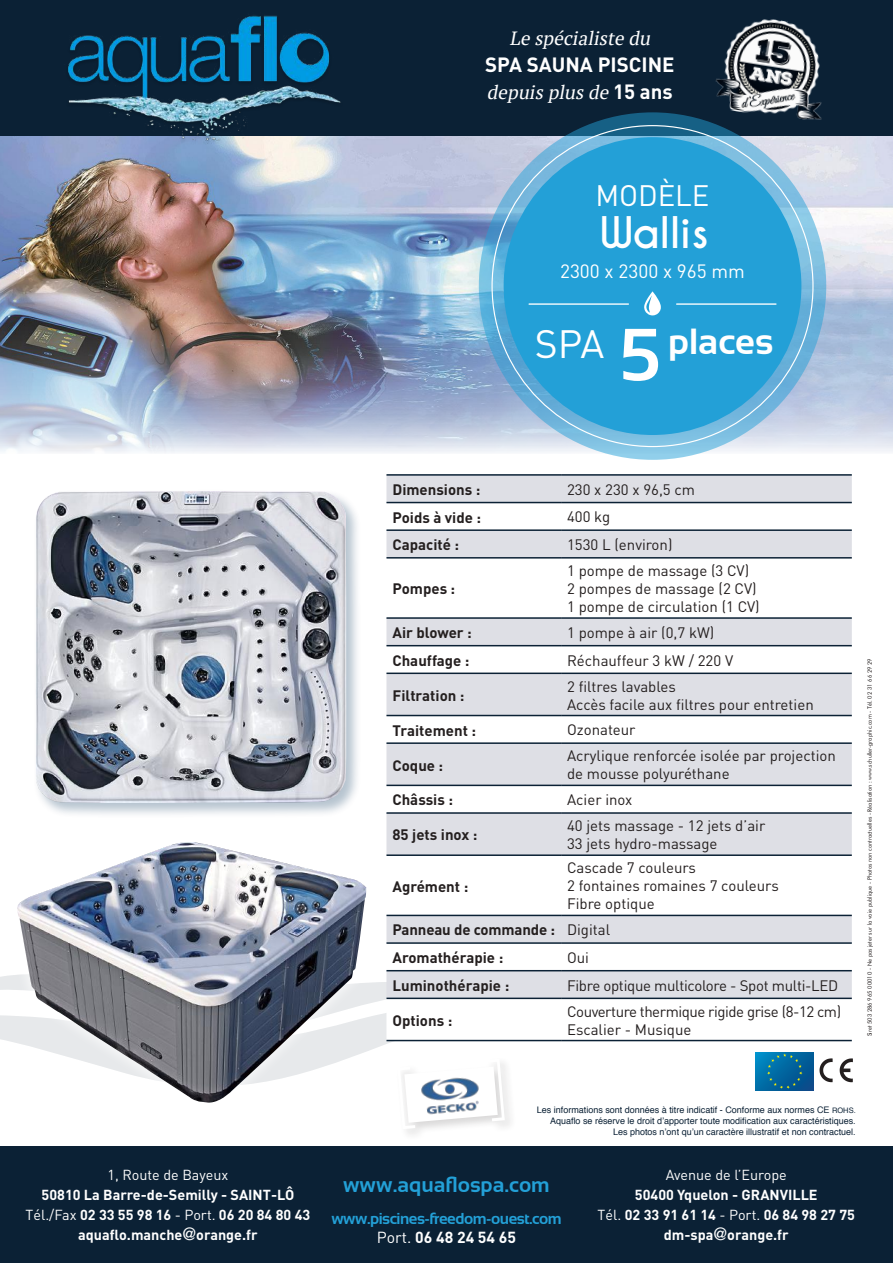
<style>
.page{position:relative;width:893px;height:1263px;background:#fff}
.page>*{position:absolute;margin:0;border:0;box-sizing:border-box;transform-origin:0 0}
.t1{font:700 74.1px "Sansation";color:#fff}
.t2{font:700 40.8px "Caviar Dreams";color:#fff}
.t3{font:39px "DIN";color:#fff}
.t4{font:700 36.45px "Sansation";color:#fff}
.t5{font:29.25px "DIN";letter-spacing:-.005em;color:#fff}
.t6{font:700 21.15px "Sansation";color:#23a0d7}
.t7{font:700 20.4px "DIN";color:#fff}
.t8{font:italic 19.05px "PT Serif";color:#fff}
.t9{font:19.05px "DIN";color:#fff}
.t10{font:700 15.9px "Sansation";letter-spacing:-.03em;color:#23a0d7}
.t11{font:700 15.9px "DIN";color:#fff}
.t12{font:15px/18px "DIN";color:#241f1f}
.t13{font:700 15px/27.6px "DIN";color:#241f1f}
.t14{font:15px/18px "DIN";letter-spacing:-.03em;color:#241f1f}
.t15{font:15px "DIN";letter-spacing:-.02em;color:#241f1f}
.t16{font:700 14.4px/20.1px "DIN";color:#fff;text-align:center}
.t17{font:14.4px "DIN";color:#fff}
.t18{font:9px/10.8px "Helvetica";color:#0b2135;text-align:right}
.t19{font:6px "Futura BT";color:#241f1f;scale:.95 1}
.s1{font-family:"DIN";font-weight:700;font-style:normal;font-size:20.4px}
.s2{font-weight:400}
.s3{font-family:"Helvetica Neue";font-weight:500;font-size:17.25px}
.s4{font-size:7.5px}
</style>
<div class="page">
<svg style="left:0;top:1013px;width:576px;height:33px"></svg>
<div style="left:0;top:0;width:893px;height:137px;background:#0b2135"></div>
<img style="left:0;top:137px;width:893px;height:317px">
<img style="left:715px;top:19px;width:107px;height:101px">
<div style="left:0;top:1146px;width:893px;height:117px;background:#0b2135"></div>
<img style="left:64px;top:15px;width:280px;height:131px">
<svg style="left:756px;top:1052px;width:58px;height:38px"></svg>
<svg style="left:767px;top:1053px;width:35px;height:36px"></svg>
<svg style="left:840px;top:1058px;width:13px;height:24px"></svg>
<svg style="left:819px;top:1058px;width:14px;height:24px"></svg>
<svg style="left:479px;top:112px;width:347px;height:348px;background:#6eb0d4"></svg>
<div style="left:504px;top:137px;width:297px;height:298px;background:#23a0d7;border-radius:50%"></div>
<hr style="left:529px;top:303px;width:99px;height:2px;background:#fff">
<hr style="left:677px;top:303px;width:99px;height:2px;background:#fff">
<svg style="left:644px;top:291px;width:17px;height:24px"></svg>
<svg style="left:386px;top:476px;width:466px;height:378px;fill:#dedfe5"></svg>
<svg style="left:386px;top:914px;width:466px;height:126px"></svg>
<hr style="left:386px;top:529px;width:175px;height:2px;background:#0b2135">
<hr style="left:561px;top:529px;width:291px;height:2px;background:#0b2135">
<hr style="left:386px;top:557px;width:175px;height:2px;background:#0b2135">
<hr style="left:561px;top:557px;width:291px;height:2px;background:#0b2135">
<hr style="left:386px;top:617px;width:175px;height:2px;background:#0b2135">
<hr style="left:561px;top:617px;width:291px;height:2px;background:#0b2135">
<hr style="left:386px;top:645px;width:175px;height:1px;background:#0b2135">
<hr style="left:561px;top:645px;width:291px;height:1px;background:#0b2135">
<hr style="left:386px;top:672px;width:175px;height:2px;background:#0b2135">
<hr style="left:561px;top:672px;width:291px;height:2px;background:#0b2135">
<hr style="left:386px;top:715px;width:175px;height:1px;background:#0b2135">
<hr style="left:561px;top:715px;width:291px;height:1px;background:#0b2135">
<hr style="left:386px;top:742px;width:175px;height:2px;background:#0b2135">
<hr style="left:561px;top:742px;width:291px;height:2px;background:#0b2135">
<hr style="left:386px;top:785px;width:175px;height:1px;background:#0b2135">
<hr style="left:561px;top:785px;width:291px;height:1px;background:#0b2135">
<hr style="left:386px;top:812px;width:175px;height:2px;background:#0b2135">
<hr style="left:561px;top:812px;width:291px;height:2px;background:#0b2135">
<hr style="left:386px;top:854px;width:175px;height:2px;background:#0b2135">
<hr style="left:561px;top:854px;width:291px;height:2px;background:#0b2135">
<hr style="left:386px;top:915px;width:175px;height:1px;background:#0b2135">
<hr style="left:561px;top:915px;width:291px;height:1px;background:#0b2135">
<hr style="left:386px;top:942px;width:175px;height:2px;background:#0b2135">
<hr style="left:561px;top:942px;width:291px;height:2px;background:#0b2135">
<hr style="left:386px;top:970px;width:175px;height:1px;background:#0b2135">
<hr style="left:561px;top:970px;width:291px;height:1px;background:#0b2135">
<hr style="left:386px;top:997px;width:175px;height:2px;background:#0b2135">
<hr style="left:561px;top:997px;width:291px;height:2px;background:#0b2135">
<hr style="left:386px;top:1040px;width:175px;height:1px;background:#0b2135">
<hr style="left:561px;top:1040px;width:291px;height:1px;background:#0b2135">
<hr style="left:386px;top:474px;width:175px;height:2px;background:#0b2135">
<hr style="left:561px;top:474px;width:291px;height:2px;background:#0b2135">
<hr style="left:386px;top:502px;width:175px;height:1px;background:#0b2135">
<hr style="left:561px;top:502px;width:291px;height:1px;background:#0b2135">
<div style="left:33px;top:489px;width:329px;height:329px;background:#003159;opacity:.29"></div>
<img style="left:36px;top:490px;width:310px;height:313px">
<div style="left:4px;top:829px;width:376px;height:287px;background:#fff"></div>
<img style="left:17px;top:842px;width:349px;height:261px">
<div style="left:396px;top:1057px;width:121px;height:84px;background:#241f1f;opacity:.17"></div>
<svg style="left:397px;top:1059px;width:108px;height:70px"></svg>
<img style="left:417px;top:1073px;width:68px;height:45px">
<p class="t8" style="left:510px;top:26px;width:146px">Le spécialiste du</p>
<h3 class="t7" style="left:485px;top:51px;width:191px">SPA SAUNA PISCINE</h3>
<p class="t8" style="left:487px;top:80px;width:187px">depuis plus de <span class="s1">1 5 a n s</span></p>
<h3 class="t5" style="left:595px;top:177px;width:116px">MODÈLE</h3>
<h2 class="t2" style="left:600px;top:208px;width:110px">Wallis</h2>
<p class="t9" style="left:560px;top:259px;width:186px">2300 x 2300 x 965 mm</p>
<h3 class="t3" style="left:535px;top:320px;width:71px">SPA</h3>
<h3 class="t4" style="left:668px;top:321px;width:107px">places</h3>
<h1 class="t1" style="left:619px;top:313px;width:43px">5</h1>
<p class="t13" style="left:392px;top:475px;width:89px">Dimensions :</p>
<p class="t12" style="left:567px;top:480px;width:129px">230 x 230 x 96,5 cm</p>
<p class="t13" style="left:392px;top:503px;width:90px">Poids à vide :</p>
<p class="t12" style="left:567px;top:508px;width:45px">400 kg</p>
<p class="t13" style="left:392px;top:530px;width:68px">Capacité :</p>
<p class="t12" style="left:567px;top:535px;width:107px">1530 L (environ)</p>
<p class="t13" style="left:392px;top:574px;width:64px">Pompes :</p>
<p class="t12" style="left:567px;top:561px;width:194px">1 pompe de massage (3 CV)<br>2 pompes de massage (2 CV)<br>1 pompe de circulation (1 CV)</p>
<p class="t13" style="left:392px;top:618px;width:81px">Air blower :</p>
<p class="t12" style="left:567px;top:623px;width:149px">1 pompe à air (0,7 kW)</p>
<p class="t13" style="left:392px;top:646px;width:79px">Chauffage :</p>
<p class="t12" style="left:567px;top:651px;width:168px">Réchauffeur 3 kW / 220 V</p>
<p class="t13" style="left:392px;top:681px;width:74px">Filtration :</p>
<p class="t12" style="left:567px;top:677px;width:248px">2 filtres lavables<br>Accès facile aux filtres pour entretien</p>
<p class="t13" style="left:392px;top:716px;width:85px">Traitement :</p>
<p class="t12" style="left:567px;top:721px;width:70px">Ozonateur</p>
<p class="t13" style="left:392px;top:751px;width:52px">Coque :</p>
<p class="t12" style="left:567px;top:747px;width:270px">Acrylique renforcée isolée par projection de mousse polyuréthane</p>
<p class="t13" style="left:392px;top:785px;width:62px">Châssis :</p>
<p class="t12" style="left:567px;top:790px;width:67px">Acier inox</p>
<p class="t13" style="left:392px;top:820px;width:86px">85 jets inox :</p>
<p class="t12" style="left:567px;top:816px;width:200px">40 jets massage - 12 jets d’air<br>33 jets hydro-massage</p>
<p class="t13" style="left:392px;top:872px;width:77px">Agrément :</p>
<p class="t12" style="left:567px;top:859px;width:213px">Cascade 7 couleurs<br>2 fontaines romaines 7 couleurs<br>Fibre optique</p>
<p class="t13" style="left:392px;top:915px;width:219px">Panneau de commande : <span class="s2">Digital<br></span>Aromathérapie :</p>
<p class="t12" style="left:567px;top:948px;width:23px">Oui</p>
<p class="t13" style="left:392px;top:971px;width:118px">Luminothérapie :</p>
<p class="t15" style="left:567px;top:976px;width:273px">Fibre optique multicolore - Spot multi-LED</p>
<p class="t13" style="left:392px;top:1006px;width:61px">Options :</p>
<p class="t14" style="left:567px;top:1002px;width:276px">Couverture thermique rigide grise (8-12 cm)<br>Escalier - Musique</p>
<p class="t19" style="left:866px;top:1036px;width:400px;rotate:-90deg">Siret 503 286 965 00010 - Ne pas jeter sur la voie publique - Photos non contractuelles - Réalisation : www.schuller-graphic.com - Tél. 02 31 66 29 29</p>
<p class="t17" style="left:108px;top:1165px;width:122px">1, Route de Bayeux</p>
<p class="t16" style="left:26px;top:1184px;width:286px">50810 La Barre-de-Semilly - SAINT-LÔ<br><span class="s2">Tél./Fax</span> 02 33 55 98 16 <span class="s2">- Port.</span> 06 20 84 80 43 aquaflo.manche<span class="s3">@</span>orange.fr</p>
<p class="t18" style="left:537px;top:1105px;width:320px">Les informations sont données à titre indicatif - Conforme aux normes CE <span class="s4">ROHS.<br></span>Aquaflo se réserve le droit d’apporter toute modification aux caractéristiques.<br>Les photos n’ont qu’un caractère illustratif et non contractuel.</p>
<h3 class="t6" style="left:343px;top:1173px;width:208px">www.aquaflospa.com</h3>
<p class="t10" style="left:331px;top:1209px;width:232px">www.piscines-freedom-ouest.com</p>
<p class="t11" style="left:377px;top:1227px;width:141px"><span class="s2">Port.</span> 06 48 24 54 65</p>
<p class="t17" style="left:666px;top:1165px;width:123px">Avenue de l’Europe</p>
<p class="t16" style="left:598px;top:1184px;width:259px">50400 Yquelon - GRANVILLE<br><span class="s2">Tél.</span> 02 33 91 61 14 <span class="s2">- Port.</span> 06 84 98 27 75 dm-spa<span class="s3">@</span>orange.fr</p>
</div>
